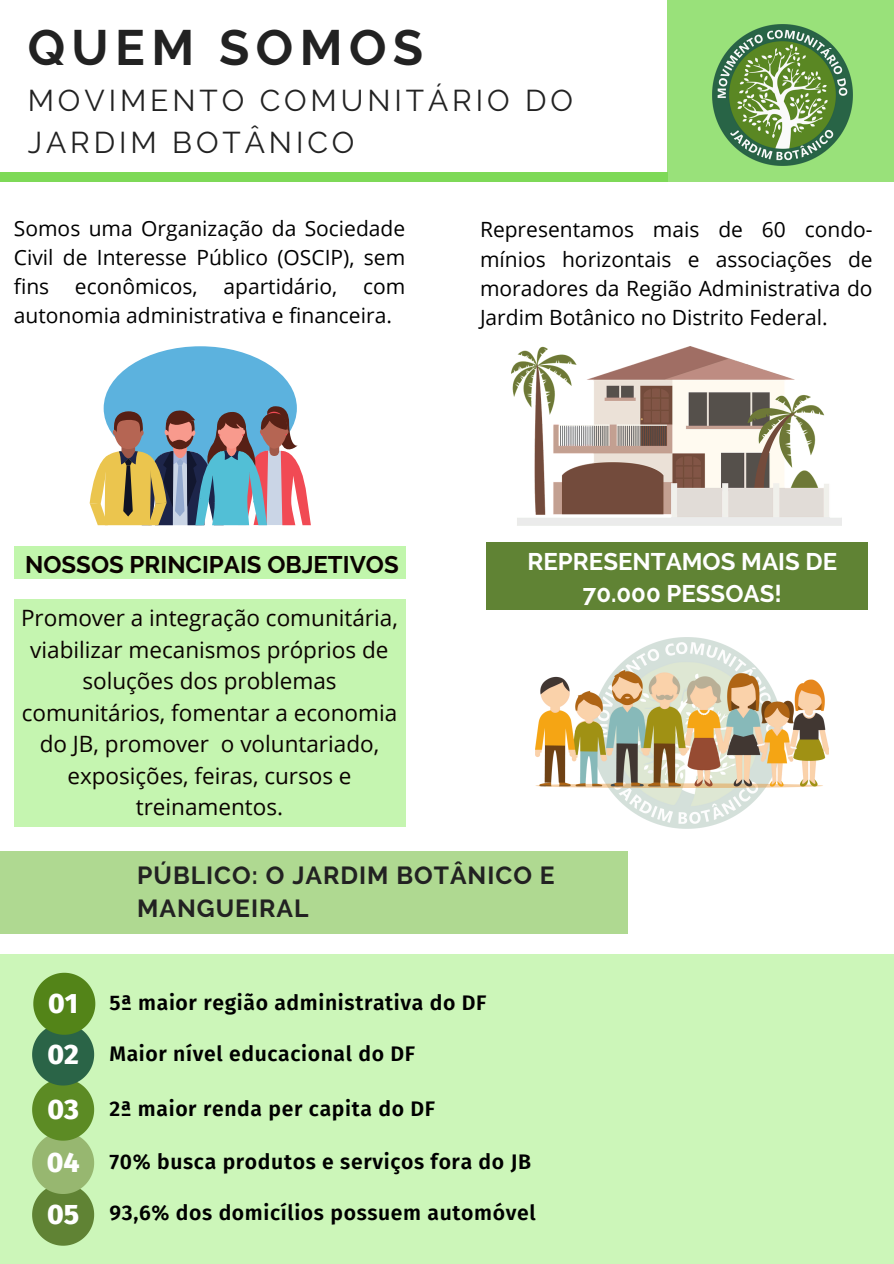
<style>
.page{position:relative;width:894px;height:1264px;background:#fff}
.page>*{position:absolute;margin:0;border:0;box-sizing:border-box;transform-origin:0 0}
.t1{font:700 49.5px "Raleway";letter-spacing:.13em;color:#222}
.t2{font:30px/41.7px "Raleway";letter-spacing:.13em;color:#222}
.t3{font:800 28.2px "Fira Sans";color:#fff}
.t4{font:700 24.6px/33.2px "Raleway";letter-spacing:.04em;color:#222}
.t5{font:700 24px/32.7px "Raleway";color:#fff;text-align:center}
.t6{font:700 24px "Raleway";color:#0b0200}
.t7{font:22.5px/31.5px "Open Sans";color:#0b0200;text-align:center}
.t8{font:600 21.15px "Fira Sans";letter-spacing:.03em;color:#000}
.t9{font:21px/29.2px "Open Sans";color:#000;text-align:justify}
</style>
<div class="page">
<div style="left:667px;top:0;width:226px;height:182px;background:#99e17a"></div>
<div style="left:0;top:173px;width:667px;height:9px;background:#7ed957"></div>
<div style="left:104px;top:346px;width:193px;height:124px;background:#5cb2de;border-radius:50%"></div>
<svg style="left:90px;top:405px;width:221px;height:120px"></svg>
<img style="left:511px;top:346px;width:329px;height:179px">
<img style="left:591px;top:637px;width:191px;height:191px">
<img style="left:596px;top:642px;width:181px;height:182px">
<img style="left:536px;top:670px;width:292px;height:117px">
<div style="left:14px;top:599px;width:391px;height:227px;background:#c5f5b0"></div>
<div style="left:486px;top:542px;width:381px;height:67px;background:#608334"></div>
<img style="left:712px;top:24px;width:140px;height:141px">
<div style="left:14px;top:546px;width:391px;height:32px;background:#c1f6ac"></div>
<div style="left:0;top:850px;width:627px;height:83px;background:#afd991"></div>
<div style="left:0;top:953px;width:893px;height:310px;background:#ccf6b9"></div>
<svg style="left:32px;top:972px;width:63px;height:273px"></svg>
<h2 class="t1" style="left:28px;top:19px;width:397px">QUEM SOMOS</h2>
<p class="t2" style="left:28px;top:79px;width:546px">MOVIMENTO COMUNITÁRIO DO<br>JARDIM BOTÂNICO</p>
<p class="t9" style="left:14px;top:213px;width:393px">Somos uma Organização da Sociedade Civil de Interesse Público (OSCIP), sem fins econômicos, apartidário, com autonomia administrativa e financeira.</p>
<p class="t9" style="left:480px;top:214px;width:394px">Representamos mais de 60 condo&shy;mínios horizontais e associações de moradores da Região Administrativa do Jardim Botânico no Distrito Federal.</p>
<h1 class="t6" style="left:25px;top:550px;width:375px">NOSSOS PRINCIPAIS OBJETIVOS</h1>
<p class="t7" style="left:21px;top:601px;width:378px">Promover a integração comunitária, viabilizar mecanismos próprios de soluções dos problemas comunitários, fomentar a economia do JB, promover o voluntariado, exposições, feiras, cursos e treinamentos.</p>
<p class="t5" style="left:527px;top:545px;width:311px">REPRESENTAMOS MAIS DE<br>70.000 PESSOAS!</p>
<p class="t4" style="left:137px;top:858px;width:419px">PÚBLICO: O JARDIM BOTÂNICO E<br>MANGUEIRAL</p>
<p class="t3" style="left:48px;top:986px;width:32px">01</p>
<h3 class="t8" style="left:109px;top:989px;width:378px">5ª maior região administrativa do DF</h3>
<p class="t3" style="left:47px;top:1037px;width:33px">02</p>
<p class="t3" style="left:47px;top:1092px;width:33px">03</p>
<h3 class="t3" style="left:47px;top:1145px;width:34px">04</h3>
<p class="t3" style="left:47px;top:1197px;width:34px">05</p>
<h4 class="t8" style="left:109px;top:1040px;width:307px">Maior nível educacional do DF</h4>
<h3 class="t8" style="left:109px;top:1095px;width:327px">2ª maior renda per capita do DF</h3>
<p class="t8" style="left:109px;top:1149px;width:423px">70% busca produtos e serviços fora do JB</p>
<h5 class="t8" style="left:109px;top:1199px;width:427px">93,6% dos domicílios possuem automóvel</h5>
</div>
